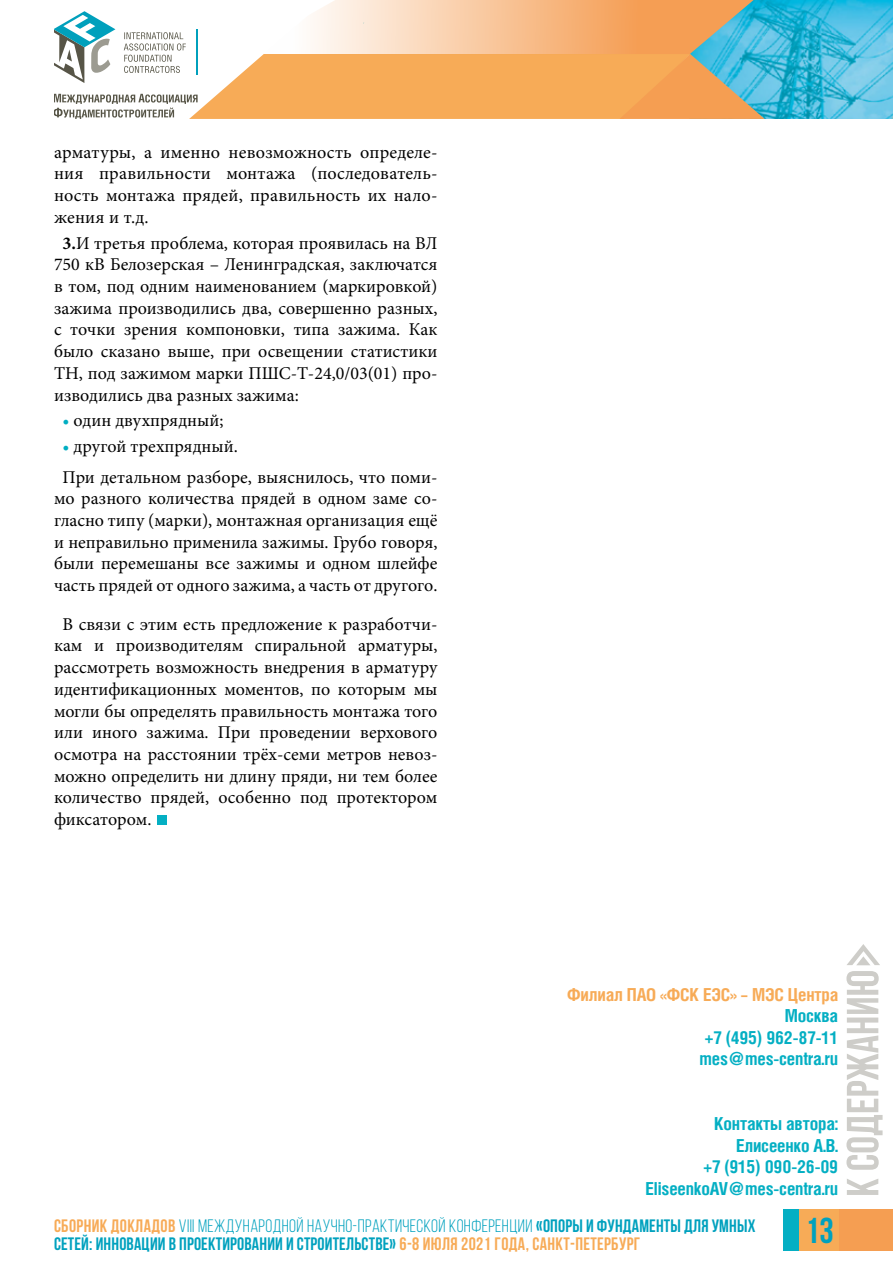
<style>
.page{position:relative;width:893px;height:1263px;background:#fff}
.page>*{position:absolute;margin:0;border:0;box-sizing:border-box;transform-origin:0 0}
.t1{font:700 36px "Bebas Neue";color:#00a1be}
.t2{font:18px/21.8px "Minion Pro";color:#000;text-align:justify}
.t3{font:700 18px/18px "Bebas Neue";letter-spacing:.01em;color:#00a1be}
.t4{font:700 18px/21.6px "Helios Cond";letter-spacing:-.01em;color:#04afc3;text-align:justify}
.t5{font:700 18px "Helios Cond";letter-spacing:-.01em;color:#f7ab57}
.s1{font-weight:700}
.s2{color:#00aec2}
.s3{color:#f7ab57}
.s4{font-weight:400}
</style>
<div class="page">
<div style="left:800px;top:1209px;width:93px;height:41px;background:#f59e52"></div>
<div style="left:783px;top:1209px;width:17px;height:41px;background:#04afc3"></div>
<div style="left:800px;top:1209px;width:39px;height:41px;background:#f7ab57"></div>
<img style="left:765px;top:0;width:128px;height:119px">
<svg style="left:54px;top:0;width:711px;height:119px"></svg>
<div style="left:157px;top:816px;width:10px;height:9px;background:#04afc3"></div>
<svg style="left:847px;top:944px;width:33px;height:21px"></svg>
<svg style="left:846px;top:971px;width:37px;height:224px"></svg>
<p class="t2" style="left:54px;top:141px;width:385px">арматуры, а именно невозможность определе&shy;ния правильности монтажа (последователь&shy;ность монтажа прядей, правильность их нало&shy;жения и т.д.</p>
<p class="t2" style="left:54px;top:232px;width:385px;text-indent:8px"><span class="s1">3.</span>И третья проблема, которая проявилась на ВЛ 750 кВ Белозерская – Ленинградская, заключатся в том, под одним наименованием (маркировкой) зажима производились два, совершенно разных, с точки зрения компоновки, типа зажима. Как было сказано выше, при освещении статистики ТН, под зажимом марки ПШС-Т-24,0/03(01) про&shy;изводились два разных зажима:</p>
<p class="t2" style="left:63px;top:410px;width:163px"><span class="s2">•</span> один двухпрядный;</p>
<p class="t2" style="left:63px;top:432px;width:376px;line-height:30.2px"><span class="s2">•</span> другой трехпрядный.<br>При детальном разборе, выяснилось, что поми-</p>
<p class="t2" style="left:54px;top:488px;width:385px">мо разного количества прядей в одном заме со&shy;гласно типу (марки), монтажная организация ещё и неправильно применила зажимы. Грубо говоря, были перемешаны все зажимы и одном шлейфе часть прядей от одного зажима, а часть от другого.</p>
<p class="t2" style="left:54px;top:613px;width:385px;text-indent:8px">В связи с этим есть предложение к разработчи&shy;кам и производителям спиральной арматуры, рассмотреть возможность внедрения в арматуру идентификационных моментов, по которым мы могли бы определять правильность монтажа того или иного зажима. При проведении верхового осмотра на расстоянии трёх-семи метров невоз&shy;можно определить ни длину пряди, ни тем более количество прядей, особенно под протектором фиксатором.</p>
<p class="t5" style="left:567px;top:983px;width:273px">Филиал ПАО «ФСК ЕЭС» – МЭС Центра</p>
<p class="t4" style="left:699px;top:1004px;width:140px;text-indent:85px">Москва +7 (495) 962-87-11 mes@mes-centra.ru</p>
<p class="t4" style="left:646px;top:1112px;width:194px;text-align:right">Контакты автора:<br>Елисеенко А.В.<br>+7 (915) 090-26-09<br>EliseenkoAV@mes-centra.ru</p>
<p class="t3" style="left:54px;top:1217px;width:703px"><span class="s3">СБОРНИК ДОКЛАДОВ</span> <span class="s4">VIII МЕЖДУНАРОДНОЙ НАУЧНО-ПРАКТИЧЕСКОЙ КОНФЕРЕНЦИИ</span> «ОПОРЫ И ФУНДАМЕНТЫ ДЛЯ УМНЫХ<br>СЕТЕЙ: ИННОВАЦИИ В ПРОЕКТИРОВАНИИ И СТРОИТЕЛЬСТВЕ» <span class="s3">6-8 ИЮЛЯ 2021 ГОДА, САНКТ-ПЕТЕРБУРГ</span></p>
<h1 class="t1" style="left:805px;top:1208px;width:30px">13</h1>
</div>
